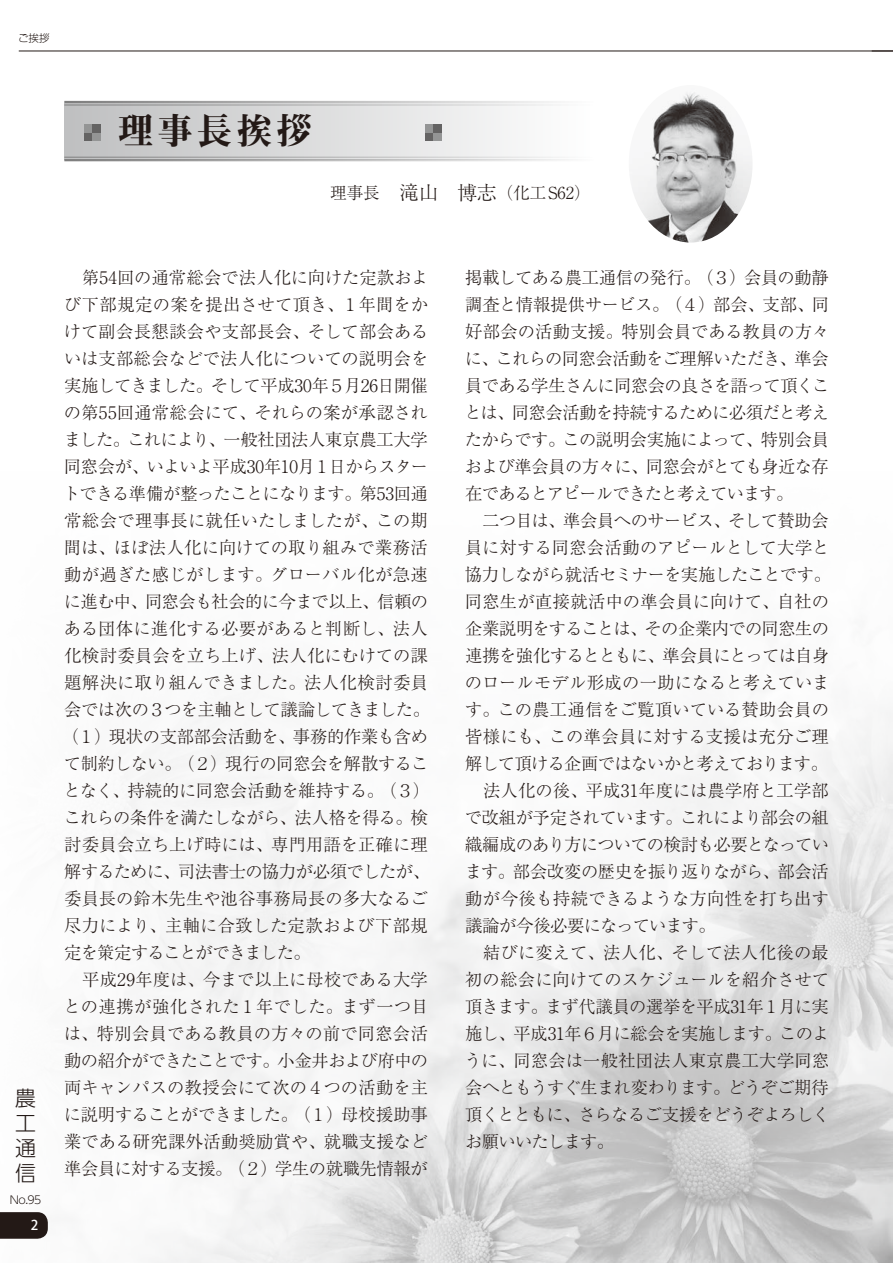
<style>
.page{position:relative;width:893px;height:1263px;background:#fff}
.page>*{position:absolute;margin:0;border:0;box-sizing:border-box;transform-origin:0 0}
.t1{font:36px "Midashi Min Pro MA31";letter-spacing:.1em;color:#231916}
.t2{font:300 20.85px/25px "UD Shin Go Pro";color:#231916;text-align:justify}
.t3{font:300 17.25px/27px "Ryumin Pr 6 N";letter-spacing:-.01em;color:#231916}
.t4{font:300 16.5px "Ryumin Pr 6 N";color:#231916}
.t5{font:500 13.5px "Koz Go Pro";color:#fff}
.t6{font:300 10.95px "UD Shin Go Pro";color:#231916}
.t7{font:300 10.5px "Shin Go Pro";color:#231916}
.s1{font-size:19.5px}
</style>
<div class="page">
<img style="left:427px;top:670px;width:466px;height:593px">
<svg style="left:0;top:1212px;width:48px;height:27px"></svg>
<hr style="left:19px;top:51px;width:874px;height:1px;background:#231916">
<svg style="left:872px;top:51px;width:21px;height:1px"></svg>
<img style="left:632px;top:92px;width:120px;height:151px">
<div style="left:64px;top:103px;width:526px;height:57px;background:linear-gradient(to right,#bfbfc0,#fefefe)"></div>
<hr style="left:64px;top:101px;width:530px;height:2px;background:#7e7e7e">
<hr style="left:64px;top:105px;width:530px;height:1px;background:#7e7e7e">
<div style="left:84px;top:132px;width:8px;height:9px;background:#646363"></div>
<div style="left:84px;top:124px;width:8px;height:8px;background:#949595"></div>
<div style="left:92px;top:132px;width:9px;height:9px;background:#949595"></div>
<div style="left:92px;top:124px;width:9px;height:8px;background:#646363"></div>
<div style="left:425px;top:132px;width:9px;height:9px;background:#646363"></div>
<div style="left:425px;top:124px;width:9px;height:8px;background:#949595"></div>
<div style="left:434px;top:132px;width:8px;height:9px;background:#949595"></div>
<div style="left:434px;top:124px;width:8px;height:8px;background:#646363"></div>
<hr style="left:64px;top:157px;width:530px;height:1px;background:#7e7e7e">
<hr style="left:64px;top:159px;width:530px;height:2px;background:#7e7e7e">
<p class="t7" style="left:18px;top:29px;width:33px">ご挨拶</p>
<h1 class="t1" style="left:118px;top:103px;width:196px">理事長挨拶</h1>
<p class="t4" style="left:330px;top:180px;width:262px">理事長<span class="s1">　滝山　博志</span>（化工S62）</p>
<p class="t2" style="left:15px;top:1085px;width:22px">農工通信</p>
<p class="t6" style="left:10px;top:1191px;width:33px">No.95</p>
<p class="t5" style="left:31px;top:1217px;width:9px">2</p>
<p class="t3" style="left:62px;top:263px;width:370px">　第54回の通常総会で法人化に向けた定款および下部規定の案を提出させて頂き、１年間をかけて副会長懇談会や支部長会、そして部会あるいは支部総会などで法人化についての説明会を実施してきました。そして平成30年５月26日開催の第55回通常総会にて、それらの案が承認されました。これにより、一般社団法人東京農工大学同窓会が、いよいよ平成30年10月１日からスタートできる準備が整ったことになります。第53回通常総会で理事長に就任いたしましたが、この期間は、ほぼ法人化に向けての取り組みで業務活動が過ぎた感じがします。グローバル化が急速に進む中、同窓会も社会的に今まで以上、信頼のある団体に進化する必要があると判断し、法人化検討委員会を立ち上げ、法人化にむけての課題解決に取り組んできました。法人化検討委員会では次の３つを主軸として議論してきました。（１）現状の支部部会活動を、事務的作業も含めて制約しない。（２）現行の同窓会を解散することなく、持続的に同窓会活動を維持する。（３）これらの条件を満たしながら、法人格を得る。検討委員会立ち上げ時には、専門用語を正確に理解するために、司法書士の協力が必須でしたが、委員長の鈴木先生や池谷事務局長の多大なるご尽力により、主軸に合致した定款および下部規定を策定することができました。<br>　平成29年度は、今まで以上に母校である大学との連携が強化された１年でした。まず一つ目は、特別会員である教員の方々の前で同窓会活動の紹介ができたことです。小金井および府中の両キャンパスの教授会にて次の４つの活動を主に説明することができました。（１）母校援助事業である研究課外活動奨励賞や、就職支援など準会員に対する支援。（２）学生の就職先情報が</p>
<p class="t3" style="left:464px;top:263px;width:368px">掲載してある農工通信の発行。（３）会員の動静調査と情報提供サービス。（４）部会、支部、同好部会の活動支援。特別会員である教員の方々に、これらの同窓会活動をご理解いただき、準会員である学生さんに同窓会の良さを語って頂くことは、同窓会活動を持続するために必須だと考えたからです。この説明会実施によって、特別会員および準会員の方々に、同窓会がとても身近な存在であるとアピールできたと考えています。<br>　二つ目は、準会員へのサービス、そして賛助会員に対する同窓会活動のアピールとして大学と協力しながら就活セミナーを実施したことです。同窓生が直接就活中の準会員に向けて、自社の企業説明をすることは、その企業内での同窓生の連携を強化するとともに、準会員にとっては自身のロールモデル形成の一助になると考えています。この農工通信をご覧頂いている賛助会員の皆様にも、この準会員に対する支援は充分ご理解して頂ける企画ではないかと考えております。　法人化の後、平成31年度には農学府と工学部で改組が予定されています。これにより部会の組織編成のあり方についての検討も必要となっています。部会改変の歴史を振り返りながら、部会活動が今後も持続できるような方向性を打ち出す議論が今後必要になっています。<br>　結びに変えて、法人化、そして法人化後の最初の総会に向けてのスケジュールを紹介させて頂きます。まず代議員の選挙を平成31年１月に実施し、平成31年６月に総会を実施します。このように、同窓会は一般社団法人東京農工大学同窓会へともうすぐ生まれ変わります。どうぞご期待頂くとともに、さらなるご支援をどうぞよろしくお願いいたします。</p>
</div>
